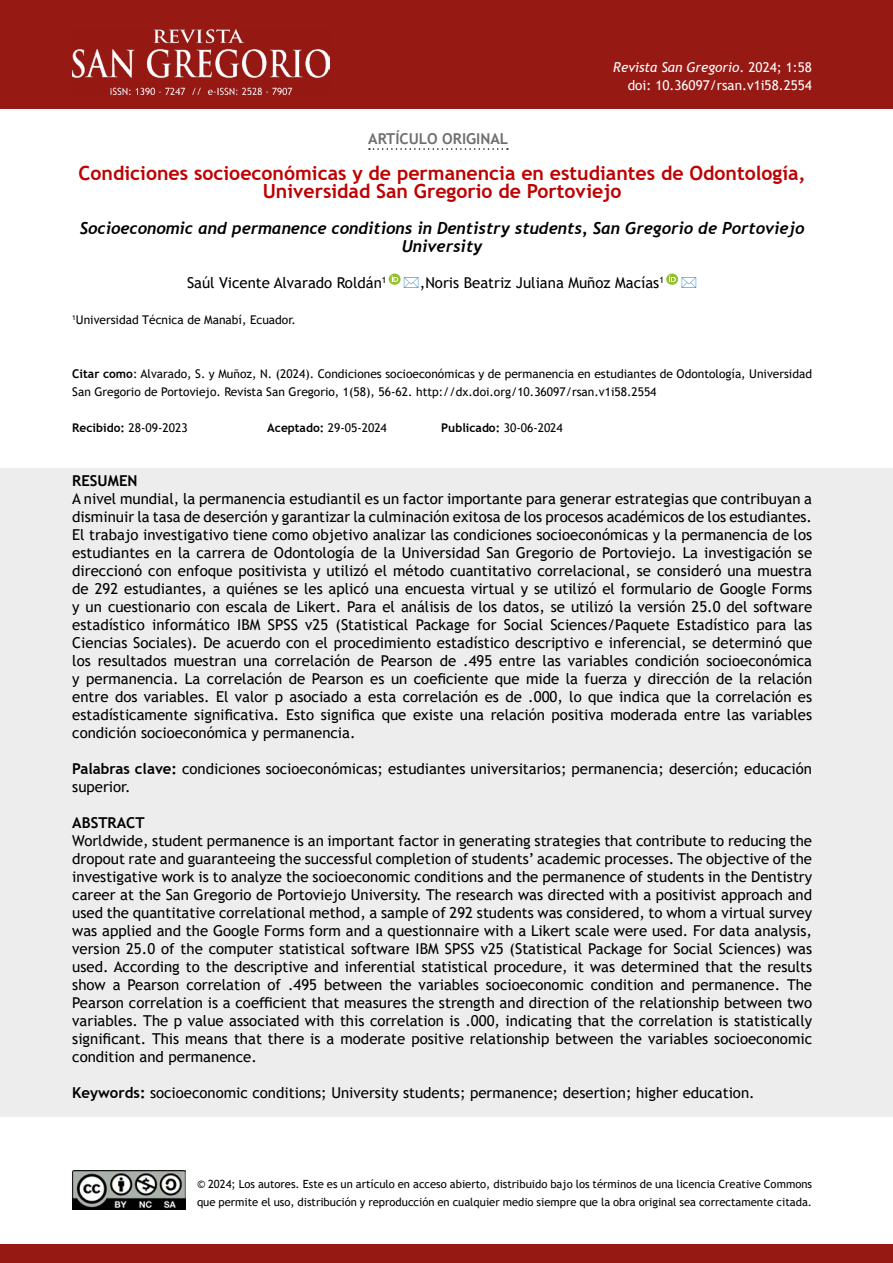
<style>
.page{position:relative;width:893px;height:1263px;background:#fff}
.page>*{position:absolute;margin:0;border:0;box-sizing:border-box;transform-origin:0 0}
.t1{font:700 19.5px/18px "Trebuchet MS";color:#be0000;text-align:center}
.t2{font:italic 700 16.5px/18px "Trebuchet";color:#000;text-align:center}
.t3{font:15px/18px "Trebuchet MS";color:#000;text-align:justify}
.t4{font:700 15px "Trebuchet MS";color:#706f6f}
.t5{font:700 15px "Trebuchet MS";color:#000}
.t6{font:13.5px/18px "Trebuchet MS";color:#fff;text-align:right}
.t7{font:12px/18px "Trebuchet MS";color:#000}
.t8{font:700 12px "Trebuchet MS";color:#000}
.t9{font:11.25px/18px "Trebuchet MS";color:#000}
.s1{font-style:italic}
.s2{font-weight:700}
.s3{font-weight:400}
</style>
<div class="page">
<div style="left:0;top:1245px;width:893px;height:18px;background:#971914"></div>
<div style="left:0;top:0;width:893px;height:108px;background:#971914"></div>
<svg style="left:369px;top:148px;width:139px;height:2px"></svg>
<div style="left:0;top:468px;width:893px;height:648px;background:#ededed"></div>
<img style="left:72px;top:29px;width:257px;height:65px">
<img style="left:72px;top:1170px;width:114px;height:40px">
<svg style="left:389px;top:274px;width:12px;height:11px"></svg>
<svg style="left:666px;top:274px;width:13px;height:11px"></svg>
<p class="t6" style="left:613px;top:58px;width:200px"><span class="s1">Revista San Gregorio</span>. 2024; 1:58 doi: 10.36097/rsan.v1i58.2554</p>
<p class="t4" style="left:368px;top:129px;width:142px">ARTÍCULO ORIGINAL</p>
<h1 class="t1" style="left:79px;top:164px;width:729px">Condiciones socioeconómicas y de permanencia en estudiantes de Odontología,<br>Universidad San Gregorio de Portoviejo</h1>
<p class="t2" style="left:80px;top:219px;width:726px">Socioeconomic and permanence conditions in Dentistry students, San Gregorio de Portoviejo<br>University</p>
<p class="t3" style="left:187px;top:274px;width:201px">Saúl Vicente Alvarado Roldán<sup>1</sup></p>
<p class="t3" style="left:420px;top:274px;width:246px">,Noris Beatriz Juliana Muñoz Macías<sup>1</sup></p>
<p class="t7" style="left:72px;top:311px;width:225px"><sup>1</sup>Universidad Técnica de Manabí, Ecuador.</p>
<p class="t7" style="left:72px;top:365px;width:741px"><span class="s2">Citar como</span>: Alvarado, S. y Muñoz, N. (2024). Condiciones socioeconómicas y de permanencia en estudiantes de Odontología, Universidad<br>San Gregorio de Portoviejo. Revista San Gregorio, 1(58), 56-62. http://dx.doi.org/10.36097/rsan.v1i58.2554</p>
<p class="t7" style="left:72px;top:419px;width:117px"><span class="s2">Recibido:</span> 28-09-2023</p>
<p class="t7" style="left:267px;top:419px;width:121px"><span class="s2">Aceptado:</span> 29-05-2024</p>
<p class="t8" style="left:441px;top:420px;width:123px">Publicado: <span class="s3">30-06-2024</span></p>
<p class="t5" style="left:72px;top:471px;width:67px">RESUMEN</p>
<p class="t3" style="left:72px;top:490px;width:741px">A nivel mundial, la permanencia estudiantil es un factor importante para generar estrategias que contribuyan a disminuir la tasa de deserción y garantizar la culminación exitosa de los procesos académicos de los estudiantes.<br>El trabajo investigativo tiene como objetivo analizar las condiciones socioeconómicas y la permanencia de los estudiantes en la carrera de Odontología de la Universidad San Gregorio de Portoviejo. La investigación se direccionó con enfoque positivista y utilizó el método cuantitativo correlacional, se consideró una muestra de 292 estudiantes, a quiénes se les aplicó una encuesta virtual y se utilizó el formulario de Google Forms y un cuestionario con escala de Likert. Para el análisis de los datos, se utilizó la versión 25.0 del software estadístico informático IBM SPSS v25 (Statistical Package for Social Sciences/Paquete Estadístico para las Ciencias Sociales). De acuerdo con el procedimiento estadístico descriptivo e inferencial, se determinó que los resultados muestran una correlación de Pearson de .495 entre las variables condición socioeconómica y permanencia. La correlación de Pearson es un coeficiente que mide la fuerza y dirección de la relación entre dos variables. El valor p asociado a esta correlación es de .000, lo que indica que la correlación es estadísticamente significativa. Esto significa que existe una relación positiva moderada entre las variables condición socioeconómica y permanencia.</p>
<p class="t3" style="left:72px;top:760px;width:741px"><span class="s2">Palabras clave:</span> condiciones socioeconómicas; estudiantes universitarios; permanencia; deserción; educación superior.</p>
<p class="t5" style="left:72px;top:813px;width:74px">ABSTRACT</p>
<p class="t3" style="left:72px;top:832px;width:741px">Worldwide, student permanence is an important factor in generating strategies that contribute to reducing the dropout rate and guaranteeing the successful completion of students’ academic processes. The objective of the investigative work is to analyze the socioeconomic conditions and the permanence of students in the Dentistry career at the San Gregorio de Portoviejo University. The research was directed with a positivist approach and used the quantitative correlational method, a sample of 292 students was considered, to whom a virtual survey was applied and the Google Forms form and a questionnaire with a Likert scale were used. For data analysis, version 25.0 of the computer statistical software IBM SPSS v25 (Statistical Package for Social Sciences) was used. According to the descriptive and inferential statistical procedure, it was determined that the results show a Pearson correlation of .495 between the variables socioeconomic condition and permanence. The Pearson correlation is a coefficient that measures the strength and direction of the relationship between two variables. The p value associated with this correlation is .000, indicating that the correlation is statistically significant. This means that there is a moderate positive relationship between the variables socioeconomic condition and permanence.</p>
<p class="t3" style="left:72px;top:1084px;width:684px"><span class="s2">Keywords:</span> socioeconomic conditions; University students; permanence; desertion; higher education.</p>
<p class="t9" style="left:197px;top:1175px;width:617px">© 2024; Los autores. Este es un artículo en acceso abierto, distribuido bajo los términos de una licencia Creative Commons que permite el uso, distribución y reproducción en cualquier medio siempre que la obra original sea correctamente citada.</p>
</div>
